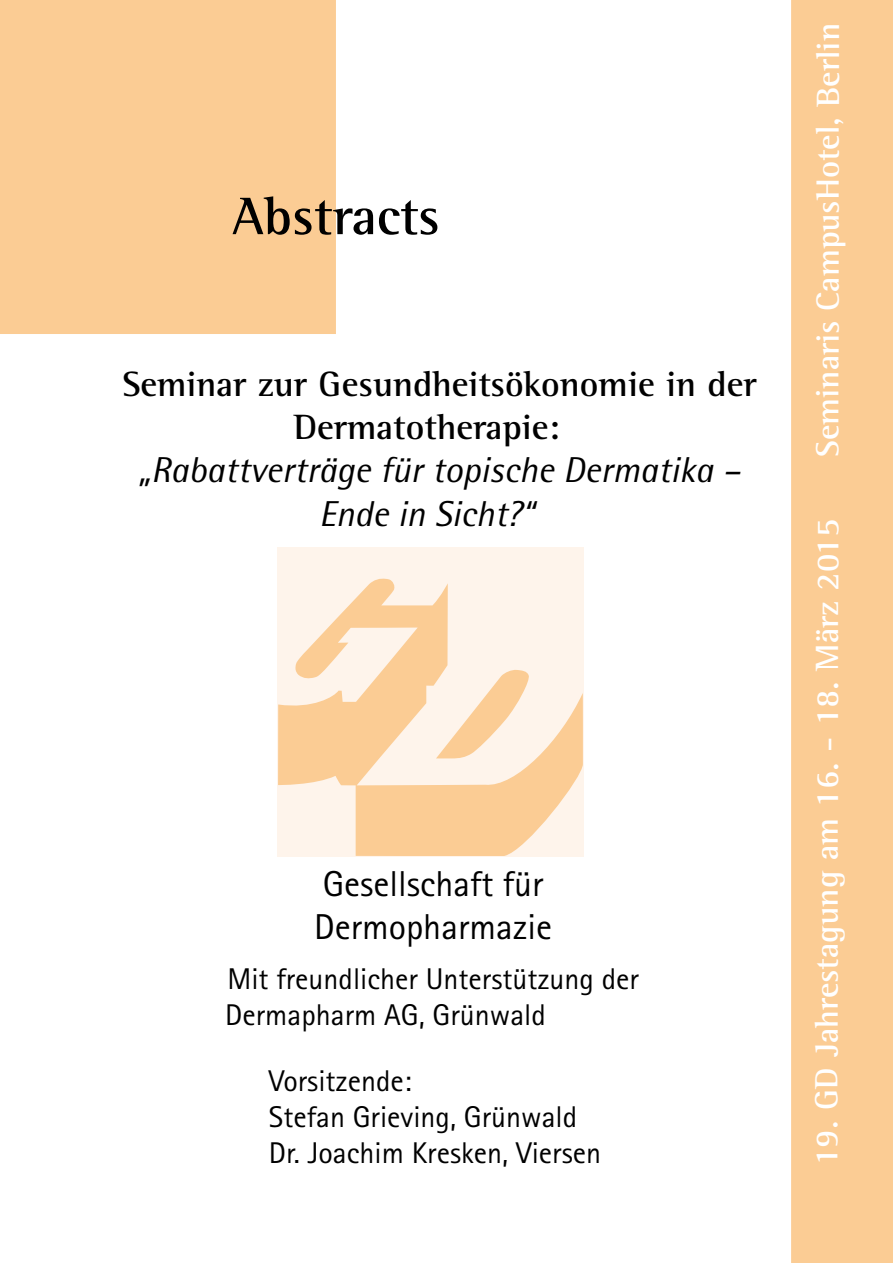
<style>
.page{position:relative;width:893px;height:1263px;background:#fff}
.page>*{position:absolute;margin:0;border:0;box-sizing:border-box;transform-origin:0 0}
.t1{font:700 54px "Agfa Rotis Semi Serif";color:#000}
.t2{font:700 36px/43.2px "Agfa Rotis Semi Serif";color:#000}
.t3{font:italic 36px/43.2px "Agfa Rotis Semisans";color:#000}
.t4{font:36px/43.2px "Agfa Rotis Sans Serif";color:#000}
.t5{font:700 33px "Agfa Rotis Semi Serif";color:#fff}
.t6{font:30px/36px "Agfa Rotis Sans Serif";color:#000}
</style>
<div class="page">
<div style="left:0;top:0;width:336px;height:334px;background:#fbcc94"></div>
<div style="left:791px;top:0;width:102px;height:1263px;background:#fbcc94"></div>
<div style="left:277px;top:547px;width:307px;height:310px;background:#fef4eb"></div>
<svg style="left:278px;top:578px;width:305px;height:278px"></svg>
<svg style="left:436px;top:669px;width:94px;height:89px"></svg>
<h1 class="t1" style="left:232px;top:184px;width:209px">Abstracts</h1>
<p class="t2" style="left:294px;top:362px;width:465px;text-indent:-171px">Seminar zur Gesundheitsökonomie in der<br>Dermatotherapie:</p>
<p class="t3" style="left:319px;top:448px;width:423px;text-indent:-181px">„Rabattverträge für topische Dermatika –<br>Ende in Sicht?“</p>
<p class="t4" style="left:314px;top:862px;width:239px">Gesellschaft für<br>Dermopharmazie</p>
<p class="t6" style="left:225px;top:960px;width:415px">Mit freundlicher Unterstützung der<br>Dermapharm AG, Grünwald</p>
<p class="t6" style="left:269px;top:1063px;width:334px">Vorsitzende:<br>Stefan Grieving, Grünwald<br>Dr. Joachim Kresken, Viersen</p>
<p class="t5" style="left:808px;top:457px;width:435px;rotate:-90deg">Seminaris CampusHotel, Berlin</p>
<p class="t5" style="left:807px;top:1166px;width:649px;rotate:-90deg">19. GD Jahrestagung am 16. - 18. März 2015</p>
</div>
